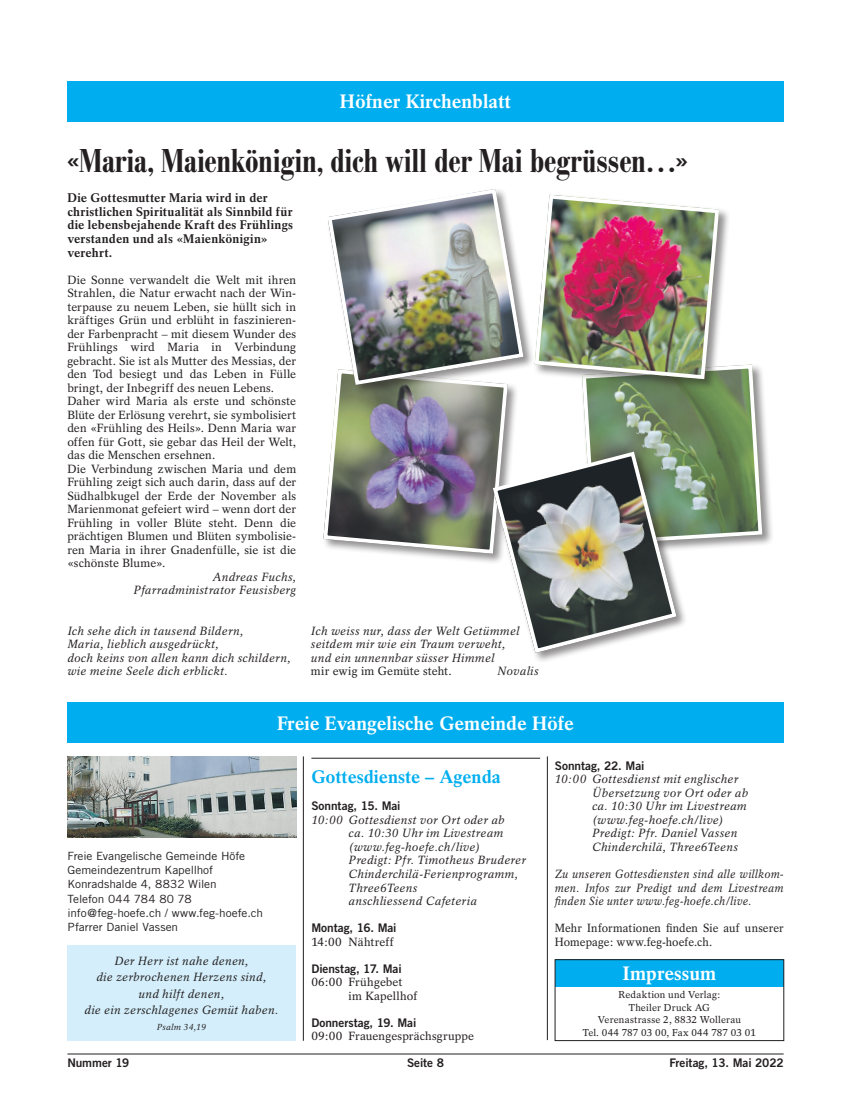
<style>
.page{position:relative;width:851px;height:1117px;background:#fff}
.page>*{position:absolute;margin:0;border:0;box-sizing:border-box;transform-origin:0 0}
.t1{font:500 condensed 32.5px "Bodoni BE";color:#231f20}
.t2{font:700 19.38px "Rotation";color:#fff}
.t3{font:700 18.12px "Rotation";color:#00aeef}
.t4{font:700 12.5px/13.5px "Rotation";letter-spacing:.02em;color:#231f20}
.t5{font:11.88px/13.5px "Rotation";letter-spacing:.01em;color:#231f20}
.t6{font:italic 11.88px/13.5px "Rotation";letter-spacing:.02em;color:#231f20}
.t7{font:italic 11.88px/13.5px "Rotation";letter-spacing:.02em;color:#231f20;text-align:justify;scale:.92 1}
.t8{font:11.88px "Trade Gothic Bold Two";letter-spacing:-.005em;color:#231f20}
.t9{font:11.25px/14.2px "Trade Gothic";letter-spacing:-.005em;color:#231f20;scale:1.05 1}
.t10{font:10px/12.5px "Rotation";letter-spacing:.015em;color:#231f20;text-align:center}
.t11{font:italic 8.75px "Rotation";letter-spacing:.025em;color:#231f20}
</style>
<div class="page">
<hr style="left:67px;top:1053px;width:716px;height:1px;background:#231f20">
<div style="left:67px;top:81px;width:716px;height:40px;background:#00aeef"></div>
<div style="left:555px;top:959px;width:228px;height:27px;background:#00aeef"></div>
<div style="left:554px;top:959px;width:229px;height:81px;border:1px solid #231f20"></div>
<hr style="left:303px;top:756px;width:1px;height:284px;background:#231f20">
<hr style="left:547px;top:756px;width:1px;height:283px;background:#231f20">
<img style="left:68px;top:756px;width:228px;height:81px">
<div style="left:67px;top:702px;width:716px;height:40px;background:#00aeef"></div>
<hr style="left:311px;top:757px;width:229px;height:1px;background:#231f20">
<div style="left:67px;top:945px;width:228px;height:95px;background:#d4effb"></div>
<div style="left:580px;top:363px;width:193px;height:193px;background:#231f20;opacity:.5"></div>
<img style="left:587px;top:364px;width:175px;height:180px">
<div style="left:582px;top:364px;width:180px;height:180px;border:4px solid #fff;border-radius:10px"></div>
<div style="left:322px;top:368px;width:197px;height:197px;background:#231f20;opacity:.5"></div>
<img style="left:323px;top:369px;width:179px;height:184px">
<div style="left:323px;top:369px;width:184px;height:184px;border:4px solid #fff;border-radius:14px"></div>
<div style="left:326px;top:187px;width:208px;height:209px;background:#231f20;opacity:.5"></div>
<img style="left:327px;top:189px;width:196px;height:196px">
<div style="left:328px;top:189px;width:195px;height:195px;border:4px solid #fff;border-radius:27px"></div>
<div style="left:492px;top:450px;width:195px;height:214px;background:#231f20;opacity:.5"></div>
<svg style="left:490px;top:449px;width:188px;height:206px"></svg>
<div style="left:533px;top:193px;width:197px;height:197px;background:#231f20;opacity:.5"></div>
<img style="left:534px;top:195px;width:185px;height:184px">
<div style="left:534px;top:195px;width:184px;height:184px;border:4px solid #fff;border-radius:14px"></div>
<h2 class="t2" style="left:340px;top:90px;width:172px">Höfner Kirchenblatt</h2>
<h1 class="t1" style="left:67px;top:143px;width:622px">«Maria, Maienkönigin, dich will der Mai begrüssen…»</h1>
<p class="t4" style="left:67px;top:191px;width:227px">Die Gottesmutter Maria wird in der christlichen Spiritualität als Sinnbild für die lebensbejahende Kraft des Frühlings verstanden und als «Maienkönigin» verehrt.</p>
<p class="t5" style="left:67px;top:273px;width:230px">Die Sonne verwandelt die Welt mit ihren Strahlen, die Natur erwacht nach der Win&shy;terpause zu neuem Leben, sie hüllt sich in kräftiges Grün und erblüht in faszinieren&shy;der Farbenpracht – mit diesem Wunder des Frühlings wird Maria in Verbindung gebracht. Sie ist als Mutter des Messias, der den Tod besiegt und das Leben in Fülle bringt, der Inbegriff des neuen Lebens.<br>Daher wird Maria als erste und schönste Blüte der Erlösung verehrt, sie symbolisiert den «Frühling des Heils». Denn Maria war offen für Gott, sie gebar das Heil der Welt, das die Menschen ersehnen.<br>Die Verbindung zwischen Maria und dem Frühling zeigt sich auch darin, dass auf der Südhalbkugel der Erde der November als Marienmonat gefeiert wird – wenn dort der Frühling in voller Blüte steht. Denn die prächtigen Blumen und Blüten symbolisie&shy;ren Maria in ihrer Gnadenfülle, sie ist die «schönste Blume».</p>
<p class="t6" style="left:133px;top:570px;width:164px;text-align:right">Andreas Fuchs,<br>Pfarradministrator Feusisberg</p>
<p class="t6" style="left:67px;top:624px;width:225px">Ich sehe dich in tausend Bildern,<br>Maria, lieblich ausgedrückt,<br>doch keins von allen kann dich schildern, wie meine Seele dich erblickt.</p>
<p class="t6" style="left:311px;top:624px;width:210px">Ich weiss nur, dass der Welt Getümmel seitdem mir wie ein Traum verweht, und ein unnennbar süsser Himmel</p>
<p class="t5" style="left:311px;top:664px;width:142px">mir ewig im Gemüte steht.</p>
<p class="t6" style="left:497px;top:664px;width:43px">Novalis</p>
<h2 class="t2" style="left:277px;top:711px;width:298px">Freie Evangelische Gemeinde Höfe</h2>
<h3 class="t3" style="left:311px;top:766px;width:191px">Gottesdienste – Agenda</h3>
<p class="t8" style="left:311px;top:798px;width:91px">Sonntag, 15. Mai</p>
<p class="t6" style="left:348px;top:813px;width:179px;text-indent:-37px">10:00 Gottesdienst vor Ort oder ab<br>ca. 10:30 Uhr im Livestream (www.feg-hoefe.ch/live)<br>Predigt: Pfr. Timotheus Bruderer<br>Chinderchilä-Ferienprogramm,<br>Three6Teens<br>anschliessend Cafeteria</p>
<p class="t8" style="left:311px;top:920px;width:87px">Montag, 16. Mai</p>
<p class="t5" style="left:311px;top:934px;width:84px">14:00 Nähtreff</p>
<p class="t8" style="left:311px;top:960px;width:92px">Dienstag, 17. Mai</p>
<p class="t5" style="left:348px;top:975px;width:70px;text-indent:-37px">06:00 Frühgebet im Kapellhof</p>
<p class="t8" style="left:311px;top:1014px;width:106px">Donnerstag, 19. Mai</p>
<p class="t5" style="left:311px;top:1029px;width:164px">09:00 Frauengesprächsgruppe</p>
<p class="t8" style="left:554px;top:758px;width:91px">Sonntag, 22. Mai</p>
<p class="t6" style="left:592px;top:772px;width:158px;text-indent:-37px">10:00 Gottesdienst mit englischer<br>Übersetzung vor Ort oder ab ca. 10:30 Uhr im Livestream (www.feg-hoefe.ch/live)<br>Predigt: Pfr. Daniel Vassen<br>Chinderchilä, Three6Teens</p>
<p class="t7" style="left:554px;top:867px;width:250px">Zu unseren Gottesdiensten sind alle willkom&shy;men. Infos zur Predigt und dem Livestream finden Sie unter www.feg-hoefe.ch/live.</p>
<p class="t5" style="left:554px;top:921px;width:230px">Mehr Informationen finden Sie auf unserer<br>Homepage: www.feg-hoefe.ch.</p>
<p class="t9" style="left:67px;top:848px;width:188px">Freie Evangelische Gemeinde Höfe<br>Gemeindezentrum Kapellhof<br>Konradshalde 4, 8832 Wilen<br>Telefon 044 784 80 78 info@feg-hoefe.ch / www.feg-hoefe.ch<br>Pfarrer Daniel Vassen</p>
<p class="t6" style="left:85px;top:952px;width:195px;line-height:16.2px;text-align:center">Der Herr ist nahe denen,<br>die zerbrochenen Herzens sind,<br>und hilft denen,<br>die ein zerschlagenes Gemüt haben.</p>
<p class="t11" style="left:157px;top:1021px;width:51px">Psalm 34,19</p>
<h2 class="t2" style="left:622px;top:961px;width:95px">Impressum</h2>
<p class="t10" style="left:582px;top:988px;width:174px">Redaktion und Verlag:<br>Theiler Druck AG<br>Verenastrasse 2, 8832 Wollerau<br>Tel. 044 787 03 00, Fax 044 787 03 01</p>
<p class="t8" style="left:67px;top:1055px;width:64px">Nummer 19</p>
<p class="t8" style="left:407px;top:1055px;width:38px">Seite 8</p>
<p class="t8" style="left:669px;top:1055px;width:116px">Freitag, 13. Mai 2022</p>
</div>
